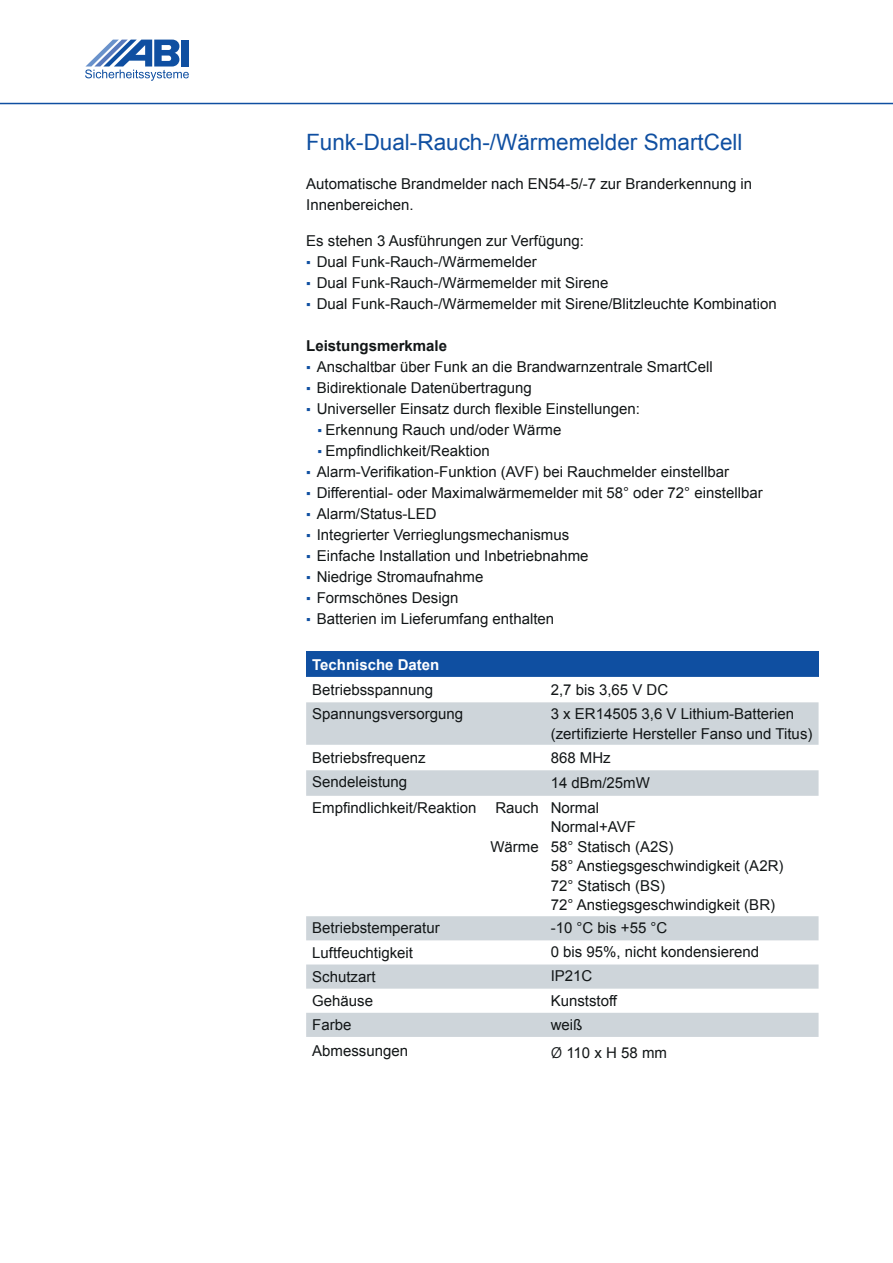
<style>
.page{position:relative;width:893px;height:1263px;background:#fff}
.page>*{position:absolute;margin:0;border:0;box-sizing:border-box;transform-origin:0 0}
.t1{font:22.5px "Arial";color:#0f4fa1}
.t2{font:15px/19.5px "Arial";color:#121617}
.t3{font:700 15px "Arial";color:#121617}
.t4{font:700 15px "Arial";color:#fff}
.s1{font-size:13.5px;color:#0f4fa1}
.s2{font-family:"Livvic"}
</style>
<div class="page">
<hr style="left:0;top:103px;width:893px;height:1px;background:#0f4fa1">
<svg style="left:85px;top:40px;width:104px;height:41px"></svg>
<div style="left:306px;top:651px;width:513px;height:26px;background:#0f4fa1"></div>
<svg style="left:306px;top:702px;width:513px;height:335px"></svg>
<h1 class="t1" style="left:306px;top:128px;width:438px">Funk-Dual-Rauch-/Wärmemelder SmartCell</h1>
<p class="t2" style="left:306px;top:174px;width:448px;line-height:21px">Automatische Brandmelder nach EN54-5/-7 zur Branderkennung in<br>Innenbereichen.</p>
<p class="t2" style="left:306px;top:231px;width:279px">Es stehen 3 Ausführungen zur Verfügung:</p>
<p class="t2" style="left:306px;top:252px;width:232px"><span class="s1">▪</span> Dual Funk-Rauch-/Wärmemelder</p>
<p class="t2" style="left:306px;top:273px;width:304px"><span class="s1">▪</span> Dual Funk-Rauch-/Wärmemelder mit Sirene</p>
<p class="t2" style="left:306px;top:294px;width:472px"><span class="s1">▪</span> Dual Funk-Rauch-/Wärmemelder mit Sirene/Blitzleuchte Kombination</p>
<p class="t3" style="left:306px;top:336px;width:142px">Leistungsmerkmale</p>
<p class="t2" style="left:306px;top:357px;width:408px"><span class="s1">▪</span> Anschaltbar über Funk an die Brandwarnzentrale SmartCell</p>
<p class="t2" style="left:306px;top:378px;width:227px"><span class="s1">▪</span> Bidirektionale Datenübertragung</p>
<p class="t2" style="left:306px;top:399px;width:335px"><span class="s1">▪</span> Universeller Einsatz durch flexible Einstellungen:</p>
<p class="t2" style="left:317px;top:420px;width:246px"><span class="s1">▪</span> Erkennung Rauch und/oder Wärme</p>
<p class="t2" style="left:317px;top:441px;width:174px"><span class="s1">▪</span> Empfindlichkeit/Reaktion</p>
<p class="t2" style="left:306px;top:462px;width:424px"><span class="s1">▪</span> Alarm-Verifikation-Funktion (AVF) bei Rauchmelder einstellbar</p>
<p class="t2" style="left:306px;top:483px;width:458px"><span class="s1">▪</span> Differential- oder Maximalwärmemelder mit 58° oder 72° einstellbar</p>
<p class="t2" style="left:306px;top:504px;width:132px"><span class="s1">▪</span> Alarm/Status-LED</p>
<p class="t2" style="left:306px;top:525px;width:265px"><span class="s1">▪</span> Integrierter Verrieglungsmechanismus</p>
<p class="t2" style="left:306px;top:546px;width:284px"><span class="s1">▪</span> Einfache Installation und Inbetriebnahme</p>
<p class="t2" style="left:306px;top:567px;width:179px"><span class="s1">▪</span> Niedrige Stromaufnahme</p>
<p class="t2" style="left:306px;top:588px;width:154px"><span class="s1">▪</span> Formschönes Design</p>
<p class="t2" style="left:306px;top:609px;width:250px"><span class="s1">▪</span> Batterien im Lieferumfang enthalten</p>
<p class="t4" style="left:312px;top:654px;width:129px">Technische Daten</p>
<p class="t2" style="left:312px;top:680px;width:122px">Betriebsspannung</p>
<p class="t2" style="left:551px;top:680px;width:119px">2,7 bis 3,65 V DC</p>
<p class="t2" style="left:312px;top:704px;width:152px">Spannungsversorgung</p>
<p class="t2" style="left:551px;top:704px;width:263px">3 x ER14505 3,6 V Lithium-Batterien (zertifizierte Hersteller Fanso und Titus)</p>
<p class="t2" style="left:312px;top:748px;width:115px">Betriebsfrequenz</p>
<p class="t2" style="left:551px;top:748px;width:62px">868 MHz</p>
<p class="t2" style="left:312px;top:772px;width:97px">Sendeleistung</p>
<p class="t2" style="left:551px;top:774px;width:101px">14 dBm/25mW</p>
<p class="t2" style="left:312px;top:798px;width:166px">Empfindlichkeit/Reaktion</p>
<p class="t2" style="left:495px;top:798px;width:45px">Rauch</p>
<p class="t2" style="left:490px;top:837px;width:50px">Wärme</p>
<p class="t2" style="left:551px;top:798px;width:234px">Normal<br>Normal+AVF<br>58° Statisch (A2S)<br>58° Anstiegsgeschwindigkeit (A2R)<br>72° Statisch (BS)<br>72° Anstiegsgeschwindigkeit (BR)</p>
<p class="t2" style="left:312px;top:918px;width:129px">Betriebstemperatur</p>
<p class="t2" style="left:551px;top:918px;width:118px">-10 °C bis +55 °C</p>
<p class="t2" style="left:312px;top:943px;width:102px">Luftfeuchtigkeit</p>
<p class="t2" style="left:551px;top:942px;width:210px">0 bis 95%, nicht kondensierend</p>
<p class="t2" style="left:312px;top:967px;width:65px">Schutzart</p>
<p class="t2" style="left:551px;top:966px;width:43px">IP21C</p>
<p class="t2" style="left:312px;top:991px;width:62px">Gehäuse</p>
<p class="t2" style="left:551px;top:991px;width:68px">Kunststoff</p>
<p class="t2" style="left:312px;top:1015px;width:41px">Farbe</p>
<p class="t2" style="left:551px;top:1015px;width:33px">weiß</p>
<p class="t2" style="left:312px;top:1041px;width:97px">Abmessungen</p>
<p class="t2" style="left:551px;top:1043px;width:118px"><span class="s2">Ø</span> 110 x H 58 mm</p>
</div>
